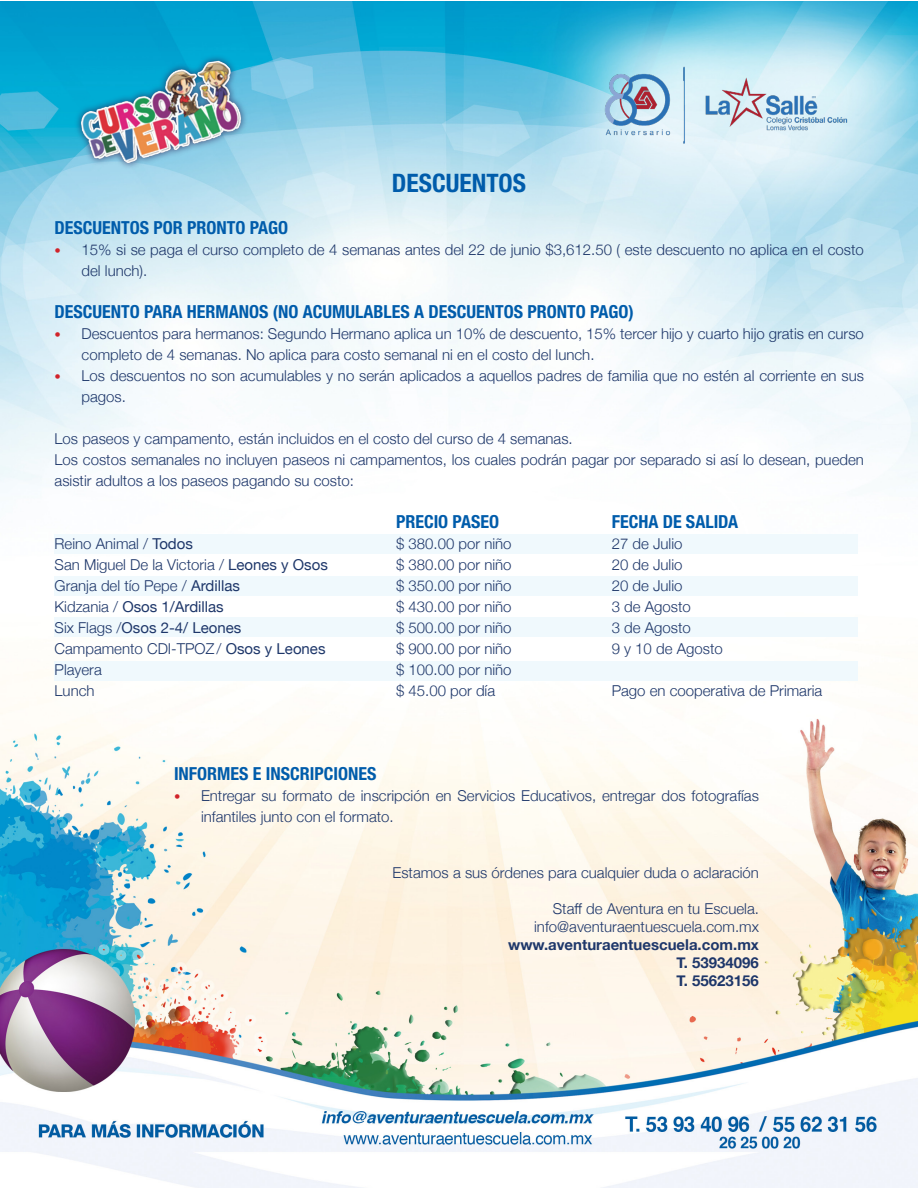
<style>
.page{position:relative;width:918px;height:1188px;background:#fff}
.page>*{position:absolute;margin:0;border:0;box-sizing:border-box;transform-origin:0 0}
.t1{font:700 condensed 25.5px "Helvetica Neue LT Pro";color:#005cab}
.t2{font:700 condensed 18px "Helvetica Neue LT Pro";color:#005cab}
.Paragraph_Style_1{font:300 15px/21px "Helvetica Neue";color:#1e376a}
.Paragraph_Style_1-2{font:700 15px "Helvetica Neue";color:#1e376a}
.Paragraph_Style_1-3{font:15px "Helvetica Neue";color:#1e376a}
.s1{font-family:"Helvetica Neue LT Pro";font-size:12.75px;color:#d1232a}
.s2{font-weight:400}
.s3{font-weight:300}
</style>
<div class="page">
<img style="left:0;top:2px;width:918px;height:1186px">
<div style="left:54px;top:534px;width:803px;height:20px;background:#f0f9fd"></div>
<div style="left:54px;top:576px;width:803px;height:20px;background:#f0f9fd"></div>
<div style="left:54px;top:618px;width:803px;height:19px;background:#f0f9fd"></div>
<div style="left:54px;top:661px;width:803px;height:19px;background:#f0f9fd"></div>
<img style="left:61px;top:45px;width:212px;height:143px">
<img style="left:575px;top:34px;width:301px;height:170px">
<p class="t1" style="left:392px;top:167px;width:136px">DESCUENTOS</p>
<p class="t2" style="left:55px;top:217px;width:235px">DESCUENTOS POR PRONTO PAGO</p>
<p class="Paragraph_Style_1" style="left:82px;top:238px;width:784px;text-indent:-27px"><span class="s1">•</span> 15% si se paga el curso completo de 4 semanas antes del 22 de junio $3,612.50 ( este descuento no aplica en el costo del lunch).</p>
<p class="t2" style="left:55px;top:301px;width:581px">DESCUENTO PARA HERMANOS (NO ACUMULABLES A DESCUENTOS PRONTO PAGO)</p>
<p class="Paragraph_Style_1" style="left:82px;top:322px;width:784px;text-indent:-27px"><span class="s1">•</span> Descuentos para hermanos: Segundo Hermano aplica un 10% de descuento, 15% tercer hijo y cuarto hijo gratis en curso completo de 4 semanas. No aplica para costo semanal ni en el costo del lunch.</p>
<p class="Paragraph_Style_1" style="left:82px;top:364px;width:784px;text-indent:-27px"><span class="s1">•</span> Los descuentos no son acumulables y no serán aplicados a aquellos padres de familia que no estén al corriente en sus pagos.</p>
<p class="Paragraph_Style_1" style="left:55px;top:427px;width:520px">Los paseos y campamento, están incluidos en el costo del curso de 4 semanas.</p>
<p class="Paragraph_Style_1" style="left:55px;top:448px;width:811px">Los costos semanales no incluyen paseos ni campamentos, los cuales podrán pagar por separado si así lo desean, pueden asistir adultos a los paseos pagando su costo:</p>
<p class="Paragraph_Style_1" style="left:55px;top:532px;width:140px">Reino Animal / <span class="s2">Todos</span></p>
<p class="Paragraph_Style_1" style="left:55px;top:553px;width:275px">San Miguel De la Victoria / <span class="s2">Leones y Osos<br></span>Granja del tío Pepe / <span class="s2">Ardillas</span></p>
<p class="Paragraph_Style_1-3" style="left:55px;top:596px;width:171px"><span class="s3">Kidzania /</span> Osos 1/Ardillas</p>
<p class="Paragraph_Style_1" style="left:55px;top:616px;width:272px">Six Flags /<span class="s2">Osos 2-4/ Leones<br></span>Campamento CDI-TPOZ / <span class="s2">Osos y Leones</span></p>
<p class="Paragraph_Style_1" style="left:55px;top:658px;width:49px">Playera</p>
<p class="Paragraph_Style_1" style="left:55px;top:679px;width:42px">Lunch</p>
<p class="t2" style="left:396px;top:511px;width:105px">PRECIO PASEO</p>
<p class="Paragraph_Style_1" style="left:396px;top:532px;width:117px">$ 380.00 por niño</p>
<p class="Paragraph_Style_1" style="left:396px;top:553px;width:117px">$ 380.00 por niño</p>
<p class="Paragraph_Style_1" style="left:396px;top:574px;width:117px">$ 350.00 por niño</p>
<p class="Paragraph_Style_1" style="left:396px;top:595px;width:117px">$ 430.00 por niño</p>
<p class="Paragraph_Style_1" style="left:396px;top:616px;width:117px">$ 500.00 por niño</p>
<p class="Paragraph_Style_1" style="left:396px;top:637px;width:117px">$ 900.00 por niño</p>
<p class="Paragraph_Style_1" style="left:396px;top:658px;width:117px">$ 100.00 por niño</p>
<p class="Paragraph_Style_1" style="left:396px;top:679px;width:101px">$ 45.00 por día</p>
<p class="t2" style="left:612px;top:511px;width:128px">FECHA DE SALIDA</p>
<p class="Paragraph_Style_1" style="left:612px;top:532px;width:72px">27 de Julio</p>
<p class="Paragraph_Style_1" style="left:612px;top:553px;width:72px">20 de Julio</p>
<p class="Paragraph_Style_1" style="left:612px;top:574px;width:72px">20 de Julio</p>
<p class="Paragraph_Style_1" style="left:612px;top:595px;width:81px">3 de Agosto</p>
<p class="Paragraph_Style_1" style="left:612px;top:616px;width:81px">3 de Agosto</p>
<p class="Paragraph_Style_1" style="left:612px;top:637px;width:113px">9 y 10 de Agosto</p>
<p class="Paragraph_Style_1" style="left:612px;top:679px;width:212px">Pago en cooperativa de Primaria</p>
<p class="t2" style="left:174px;top:763px;width:204px">INFORMES E INSCRIPCIONES</p>
<p class="Paragraph_Style_1" style="left:201px;top:784px;width:559px;text-indent:-27px"><span class="s1">•</span> Entregar su formato de inscripción en Servicios Educativos, entregar dos fotografías infantiles junto con el formato.</p>
<p class="Paragraph_Style_1" style="left:392px;top:861px;width:368px">Estamos a sus órdenes para cualquier duda o aclaración</p>
<p class="Paragraph_Style_1" style="left:553px;top:897px;width:208px">Staff de Aventura en tu Escuela.</p>
<p class="Paragraph_Style_1" style="left:534px;top:915px;width:226px">info@aventuraentuescuela.com.mx</p>
<p class="Paragraph_Style_1-2" style="left:508px;top:932px;width:252px">www.aventuraentuescuela.com.mx</p>
<p class="Paragraph_Style_1-2" style="left:676px;top:950px;width:84px">T. 53934096</p>
<p class="Paragraph_Style_1-2" style="left:676px;top:968px;width:84px">T. 55623156</p>
</div>
